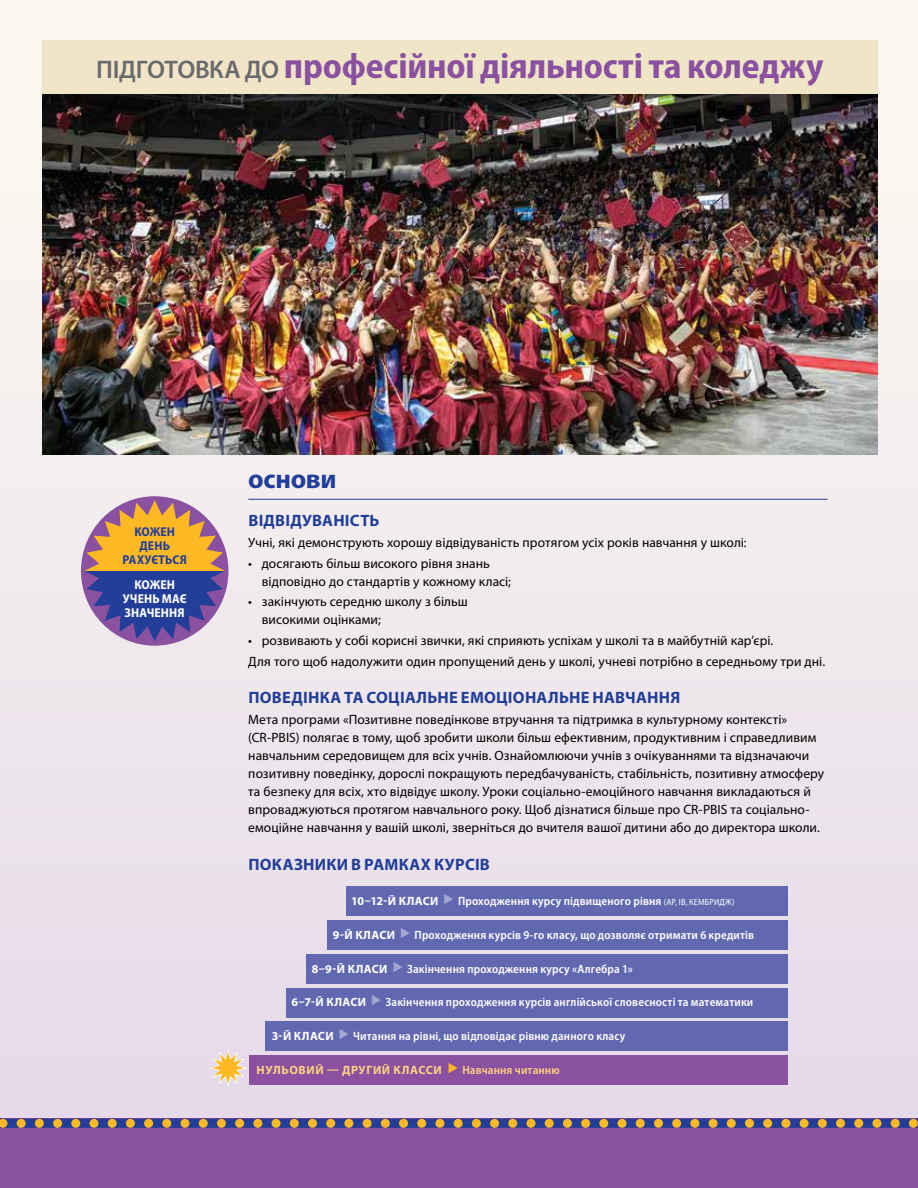
<style>
.page{position:relative;width:918px;height:1188px;background:#fff}
.page>*{position:absolute;margin:0;border:0;box-sizing:border-box;transform-origin:0 0}
.t1{font:700 semi-condensed 36px "Myriad Pro";letter-spacing:-.005em;color:#8951a0}
.t2{font:700 27px "Myriad Pro";letter-spacing:-.01em;color:#233e99}
.t3{font:700 16.5px "Myriad Pro";letter-spacing:.015em;color:#233e99}
.t4{font:13.5px/18px "Myriad Pro";letter-spacing:.005em;color:#000}
.t5{font:700 semi-condensed 12.9px/14.2px "Myriad Pro";letter-spacing:.01em;color:#fff;text-align:center}
.t6{font:700 semi-condensed 12.9px/14.2px "Myriad Pro";letter-spacing:.015em;color:#233e99;text-align:center}
.t7{font:600 semi-condensed 12px "Myriad Pro";letter-spacing:.015em;color:#fff}
.t8{font:700 12px "Myriad Pro";letter-spacing:.025em;color:#fff}
.t9{font:700 12px "Myriad Pro";letter-spacing:.055em;color:#ffd281}
.t10{font:600 semi-condensed 12px "Myriad Pro";letter-spacing:.01em;color:#ffd281}
.s1{font-weight:600;font-stretch:normal;font-size:25.5px;color:#696a6d}
.s2{font-weight:400;font-size:9px}
</style>
<div class="page">
<div style="left:0;top:1119px;width:918px;height:69px;background:#8951a0"></div>
<svg style="left:0;top:1119px;width:918px;height:9px;background:#786d6b"></svg>
<div style="left:0;top:0;width:918px;height:1119px;background:linear-gradient(to bottom,#fdfbf2,#e5dae9)"></div>
<div style="left:81px;top:496px;width:147px;height:150px;background:#8951a0;border-radius:50%"></div>
<svg style="left:84px;top:500px;width:141px;height:141px"></svg>
<div style="left:346px;top:887px;width:442px;height:29px;background:#6168b0"></div>
<div style="left:327px;top:920px;width:461px;height:30px;background:#6168b0"></div>
<div style="left:307px;top:954px;width:481px;height:29px;background:#6168b0"></div>
<div style="left:286px;top:988px;width:502px;height:29px;background:#6168b0"></div>
<div style="left:265px;top:1022px;width:523px;height:29px;background:#6168b0"></div>
<div style="left:250px;top:1055px;width:538px;height:30px;background:#8951a0"></div>
<div style="left:42px;top:40px;width:836px;height:54px;background:#f1e5c7"></div>
<hr style="left:248px;top:499px;width:580px;height:1px;background:#233e99">
<img style="left:42px;top:94px;width:836px;height:360px">
<svg style="left:212px;top:1051px;width:33px;height:33px"></svg>
<h1 class="t1" style="left:96px;top:43px;width:729px"><span class="s1">ПІДГОТОВКА ДО</span> професійної діяльності та коледжу</h1>
<p class="t6" style="left:122px;top:524px;width:66px">КОЖЕН<br>ДЕНЬ<br>РАХУЄТЬСЯ</p>
<p class="t5" style="left:123px;top:577px;width:65px">КОЖЕН<br>УЧЕНЬ МАЄ<br>ЗНАЧЕННЯ</p>
<h2 class="t2" style="left:248px;top:461px;width:90px">основи</h2>
<p class="t3" style="left:248px;top:510px;width:133px">ВІДВІДУВАНІСТЬ</p>
<p class="t4" style="left:248px;top:533px;width:500px">Учні, які демонструють хорошу відвідуваність протягом усіх років навчання у школі:</p>
<p class="t4" style="left:262px;top:554px;width:251px;text-indent:-14px">• досягають більш високого рівня знань відповідно до стандартів у кожному класі;</p>
<p class="t4" style="left:262px;top:593px;width:208px;text-indent:-14px">• закінчують середню школу з більш високими оцінками;</p>
<p class="t4" style="left:248px;top:630px;width:578px;line-height:20.7px">• розвивають у собі корисні звички, які сприяють успіхам у школі та в майбутній кар’єрі.<br>Для того щоб надолужити один пропущений день у школі, учневі потрібно в середньому три дні.</p>
<p class="t3" style="left:248px;top:687px;width:433px">ПОВЕДІНКА ТА СОЦІАЛЬНЕ ЕМОЦІОНАЛЬНЕ НАВЧАННЯ</p>
<p class="t4" style="left:248px;top:710px;width:577px">Мета програми «Позитивне поведінкове втручання та підтримка в культурному контексті» (CR-PBIS) полягає в тому, щоб зробити школи більш ефективним, продуктивним і справедливим навчальним середовищем для всіх учнів. Ознайомлюючи учнів з очікуваннями та відзначаючи позитивну поведінку, дорослі покращують передбачуваність, стабільність, позитивну атмосферу та безпеку для всіх, хто відвідує школу. Уроки соціально-емоційного навчання викладаються й впроваджуються протягом навчального року. Щоб дізнатися більше про CR-PBIS та соціально&shy;емоційне навчання у вашій школі, зверніться до вчителя вашої дитини або до директора школи.</p>
<p class="t3" style="left:248px;top:853px;width:243px">ПОКАЗНИКИ В РАМКАХ КУРСІВ</p>
<p class="t8" style="left:351px;top:893px;width:89px">10–12-Й КЛАСИ</p>
<p class="t7" style="left:458px;top:894px;width:278px">Проходження курсу підвищеного рівня <span class="s2">(AP, IB, КЕМБРИДЖ)</span></p>
<p class="t8" style="left:333px;top:927px;width:64px">9-Й КЛАСИ</p>
<p class="t7" style="left:415px;top:927px;width:341px">Проходження курсів 9-го класу, що дозволяє отримати 6 кредитів</p>
<p class="t8" style="left:312px;top:961px;width:77px">8–9-Й КЛАСИ</p>
<p class="t7" style="left:407px;top:961px;width:227px">Закінчення проходження курсу «Алгебра 1»</p>
<p class="t8" style="left:292px;top:995px;width:76px">6–7-Й КЛАСИ</p>
<p class="t7" style="left:386px;top:995px;width:369px">Закінчення проходження курсів англійської словесності та математики</p>
<p class="t8" style="left:272px;top:1028px;width:63px">3-Й КЛАСИ</p>
<p class="t7" style="left:353px;top:1029px;width:274px">Читання на рівні, що відповідає рівню данного класу</p>
<p class="t9" style="left:257px;top:1062px;width:187px">НУЛЬОВИЙ — ДРУГИЙ КЛАССИ</p>
<p class="t10" style="left:462px;top:1062px;width:99px">Навчання читанню</p>
</div>
